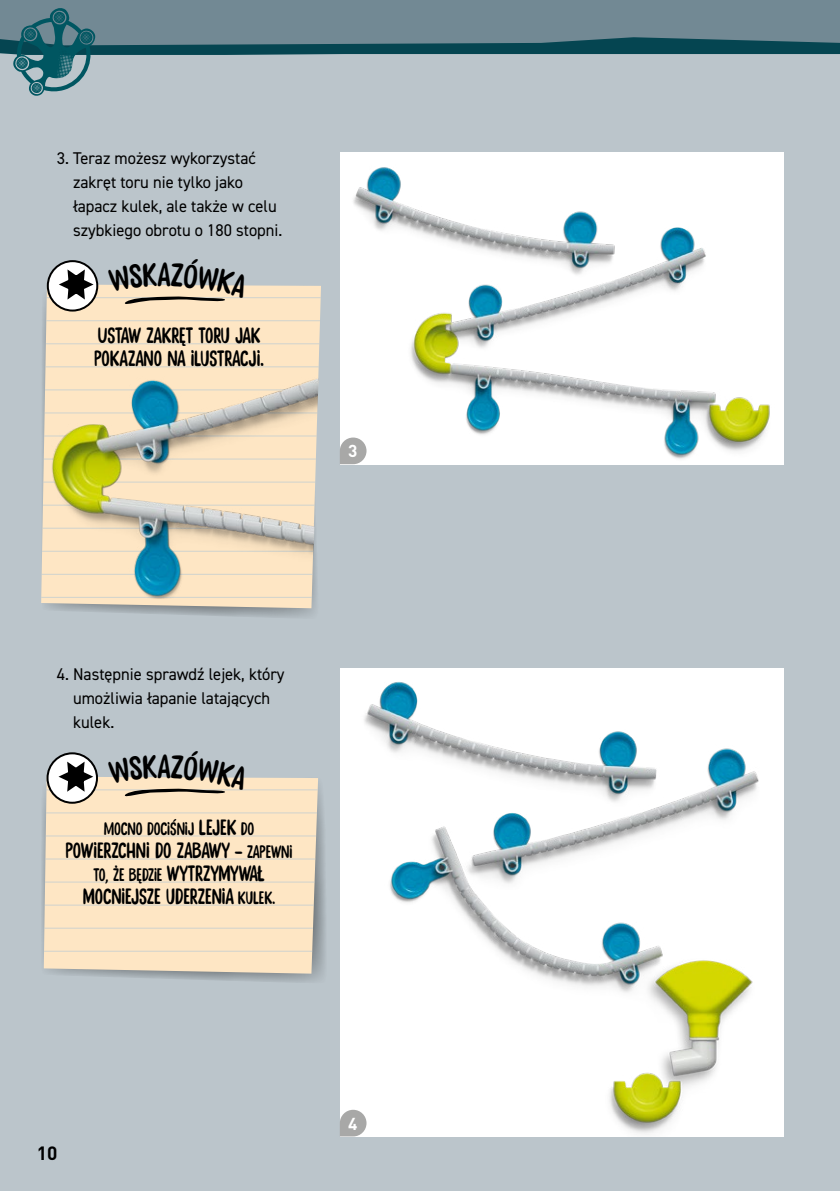
<style>
.page{position:relative;width:840px;height:1191px;background:#fff}
.page>*{position:absolute;margin:0;border:0;box-sizing:border-box;transform-origin:0 0}
.t1{font:22px/23px "Stick A Round";color:#000}
.t2{font:700 19px "DINOT";color:#000}
.t3{font:18px "Stick A Round";color:#000}
.t4{font:700 17.2px "DINOT";color:#fff}
.t5{font:17px/24px "DIN2014";color:#000}
.s1{font-size:22px}
.s2{font-size:18px}
</style>
<div class="page">
<div style="left:0;top:0;width:839px;height:1191px;background:#bbc5cb"></div>
<img style="left:340px;top:152px;width:442px;height:312px">
<img style="left:340px;top:668px;width:442px;height:468px">
<svg style="left:46px;top:282px;width:268px;height:335px"></svg>
<svg style="left:41px;top:284px;width:280px;height:324px;background:#f3dfc2"></svg>
<hr style="left:41px;top:458px;width:280px;height:1px;background:#b3c7d4">
<hr style="left:41px;top:366px;width:280px;height:1px;background:#b3c7d4">
<hr style="left:41px;top:551px;width:280px;height:1px;background:#b3c7d4">
<hr style="left:41px;top:297px;width:280px;height:1px;background:#b3c7d4">
<hr style="left:41px;top:481px;width:280px;height:1px;background:#b3c7d4">
<hr style="left:41px;top:389px;width:280px;height:1px;background:#b3c7d4">
<hr style="left:41px;top:574px;width:280px;height:1px;background:#b3c7d4">
<hr style="left:41px;top:320px;width:280px;height:1px;background:#b3c7d4">
<hr style="left:41px;top:504px;width:280px;height:2px;background:#b3c7d4">
<hr style="left:41px;top:412px;width:280px;height:1px;background:#b3c7d4">
<hr style="left:41px;top:597px;width:280px;height:1px;background:#b3c7d4">
<hr style="left:41px;top:343px;width:280px;height:1px;background:#b3c7d4">
<hr style="left:41px;top:527px;width:280px;height:2px;background:#b3c7d4">
<hr style="left:41px;top:435px;width:280px;height:1px;background:#b3c7d4">
<svg style="left:42px;top:787px;width:283px;height:195px"></svg>
<svg style="left:44px;top:777px;width:274px;height:196px;background:#f9e3c3"></svg>
<hr style="left:44px;top:950px;width:274px;height:1px;background:#b3c7d4">
<hr style="left:44px;top:858px;width:274px;height:1px;background:#b3c7d4">
<hr style="left:44px;top:789px;width:274px;height:1px;background:#b3c7d4">
<hr style="left:44px;top:973px;width:274px;height:1px;background:#b3c7d4">
<hr style="left:44px;top:881px;width:274px;height:1px;background:#b3c7d4">
<hr style="left:44px;top:812px;width:274px;height:1px;background:#b3c7d4">
<hr style="left:44px;top:904px;width:274px;height:1px;background:#b3c7d4">
<hr style="left:44px;top:835px;width:274px;height:1px;background:#b3c7d4">
<hr style="left:44px;top:927px;width:274px;height:1px;background:#b3c7d4">
<svg style="left:0;top:51px;width:839px;height:4px;fill:#054551"></svg>
<svg style="left:0;top:0;width:839px;height:51px;background:#5f7d88"></svg>
<svg style="left:340px;top:437px;width:26px;height:27px"></svg>
<svg style="left:340px;top:1109px;width:26px;height:27px"></svg>
<svg style="left:48px;top:261px;width:49px;height:49px"></svg>
<div style="left:47px;top:260px;width:51px;height:51px;border:2px solid #000;border-radius:50%"></div>
<svg style="left:55px;top:266px;width:42px;height:36px;background:#a0a0a0"></svg>
<svg style="left:47px;top:753px;width:50px;height:49px"></svg>
<div style="left:46px;top:752px;width:52px;height:51px;border:2px solid #000;border-radius:50%"></div>
<svg style="left:55px;top:758px;width:42px;height:36px;background:#9f9f9f"></svg>
<img style="left:42px;top:353px;width:277px;height:246px">
<svg style="left:13px;top:7px;width:82px;height:89px"></svg>
<svg style="left:108px;top:282px;width:141px;height:24px;background:#ddccb3"></svg>
<svg style="left:108px;top:777px;width:141px;height:21px;background:#e1cdb0"></svg>
<p class="t5" style="left:73px;top:146px;width:211px;text-indent:-16px">3. Teraz możesz wykorzystać zakręt toru nie tylko jako łapacz kulek, ale także w celu szybkiego obrotu o 180 stopni.</p>
<p class="t1" style="left:94px;top:324px;width:171px">USTAW ZAKRĘT TORU JAK<br>POKAZANO NA ILUSTRACJI.</p>
<p class="t4" style="left:348px;top:440px;width:11px">3</p>
<p class="t5" style="left:73px;top:662px;width:213px;text-indent:-16px">4. Następnie sprawdź lejek, który umożliwia łapanie latających kulek.</p>
<p class="t3" style="left:104px;top:818px;width:152px">MOCNO DOCIŚNIJ <span class="s1">LEJEK</span> DO</p>
<p class="t1" style="left:66px;top:839px;width:228px">POWIERZCHNI DO ZABAWY <span class="s2">– ZAPEWNI</span></p>
<p class="t3" style="left:93px;top:864px;width:173px">TO, ŻE BĘDZIE <span class="s1">WYTRZYMYWAŁ</span></p>
<p class="t1" style="left:83px;top:885px;width:194px">MOCNIEJSZE UDERZENIA <span class="s2">KULEK.</span></p>
<p class="t2" style="left:37px;top:1140px;width:22px">10</p>
<p class="t4" style="left:348px;top:1112px;width:11px">4</p>
</div>
